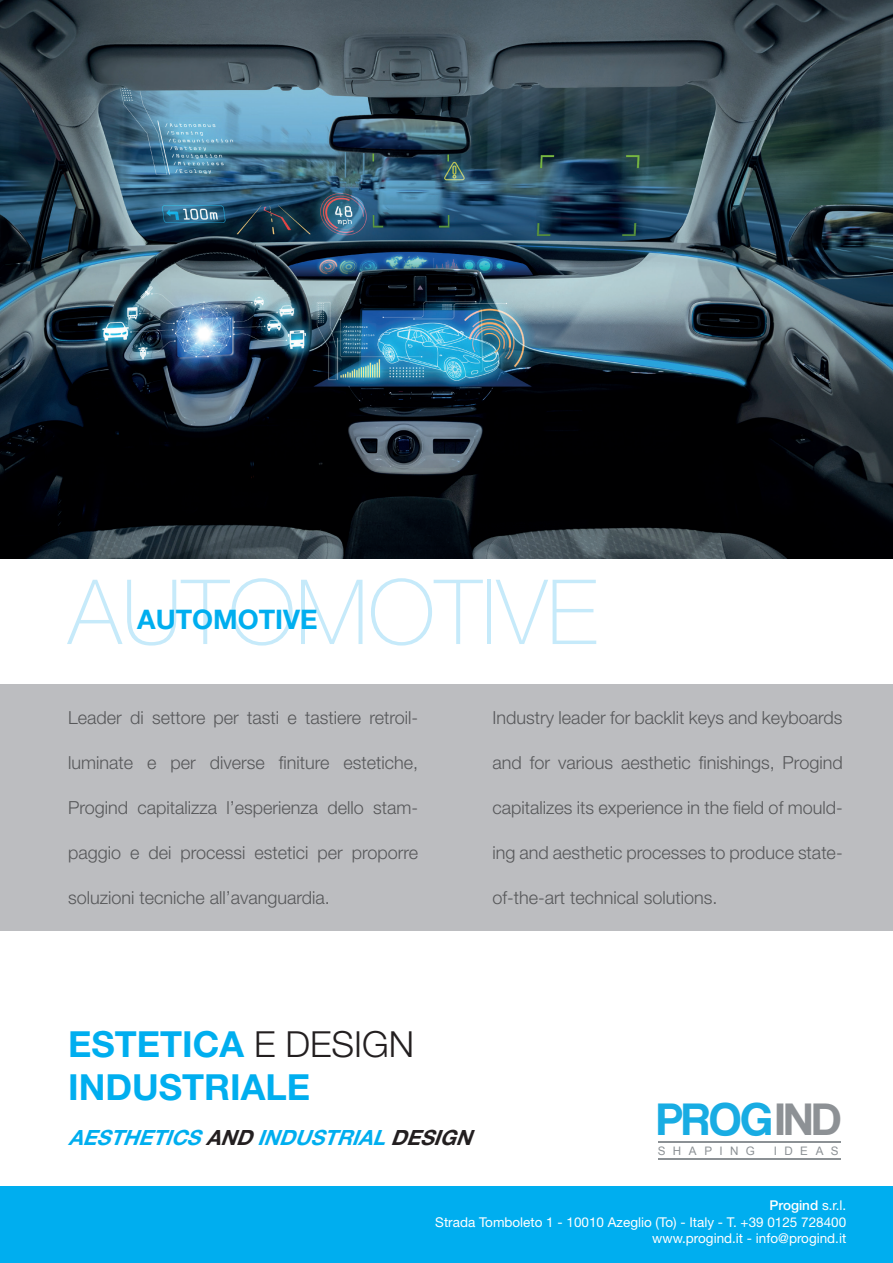
<style>
.page{position:relative;width:893px;height:1263px;background:#fff}
.page>*{position:absolute;margin:0;border:0;box-sizing:border-box;transform-origin:0 0}
.t1{font:100 90px "Helvetica Neue LT Std";color:#c6eafa}
.t2{font:47.4px "Coolvetica Rg";color:#18ace3}
.t3{font:700 36px/43.2px "Helvetica Neue LT Std";color:#00aeef}
.t4{font:700 27px "Helvetica Neue LT Std";color:#00aeef}
.t5{font:italic 700 21px "Helvetica Neue LT Std";color:#00aeef}
.t6{font:300 18px "Helvetica Neue LT Std";color:#57585a}
.t7{font:13.5px/16.5px "Helvetica Neue LT Std";color:#fff;text-align:right}
.t8{font:11.7px "Arial";letter-spacing:.64em;color:#8c9195}
.s1{font-weight:300;color:#231f20}
.s2{color:#231f20}
.s3{color:#8d9195}
.s4{font-weight:500}
</style>
<div class="page">
<div style="left:0;top:684px;width:893px;height:247px;background:#bcbdc0"></div>
<img style="left:0;top:0;width:893px;height:558px">
<hr style="left:658px;top:1158px;width:182px;height:1px;background:#8c9195">
<hr style="left:658px;top:1142px;width:182px;height:1px;background:#8c9195">
<div style="left:0;top:1186px;width:893px;height:77px;background:#00aeef"></div>
<h1 class="t1" style="left:68px;top:561px;width:531px">AUTOMOTIVE</h1>
<h3 class="t4" style="left:137px;top:603px;width:182px">AUTOMOTIVE</h3>
<p class="t6" style="left:68px;top:707px;width:352px">Leader di settore per tasti e tastiere retroil-</p>
<p class="t6" style="left:68px;top:752px;width:352px">luminate e per diverse finiture estetiche,</p>
<p class="t6" style="left:68px;top:797px;width:352px">Progind capitalizza l’esperienza dello stam-</p>
<p class="t6" style="left:68px;top:842px;width:352px">paggio e dei processi estetici per proporre</p>
<p class="t6" style="left:68px;top:887px;width:263px">soluzioni tecniche all’avanguardia.</p>
<p class="t6" style="left:493px;top:707px;width:351px">Industry leader for backlit keys and keyboards</p>
<p class="t6" style="left:493px;top:752px;width:352px">and for various aesthetic finishings, Progind</p>
<p class="t6" style="left:493px;top:797px;width:352px">capitalizes its experience in the field of mould-</p>
<p class="t6" style="left:493px;top:842px;width:352px">ing and aesthetic processes to produce state-</p>
<p class="t6" style="left:493px;top:887px;width:227px">of-the-art technical solutions.</p>
<h3 class="t3" style="left:68px;top:1022px;width:348px">ESTETICA <span class="s1">E DESIGN<br></span>INDUSTRIALE</h3>
<p class="t5" style="left:68px;top:1124px;width:414px">AESTHETICS<span class="s2">AND</span>INDUSTRIAL<span class="s2">DESIGN</span></p>
<h2 class="t2" style="left:657px;top:1091px;width:185px">PROG<span class="s3">IND</span></h2>
<p class="t8" style="left:658px;top:1143px;width:99px">SHAPING</p>
<p class="t8" style="left:774px;top:1143px;width:67px">IDEAS</p>
<p class="t7" style="left:435px;top:1197px;width:412px"><span class="s4">Progind</span> s.r.l.<br>Strada Tomboleto 1 - 10010 Azeglio (To) - Italy - T. +39 0125 728400 www.progind.it - info@progind.it</p>
</div>
